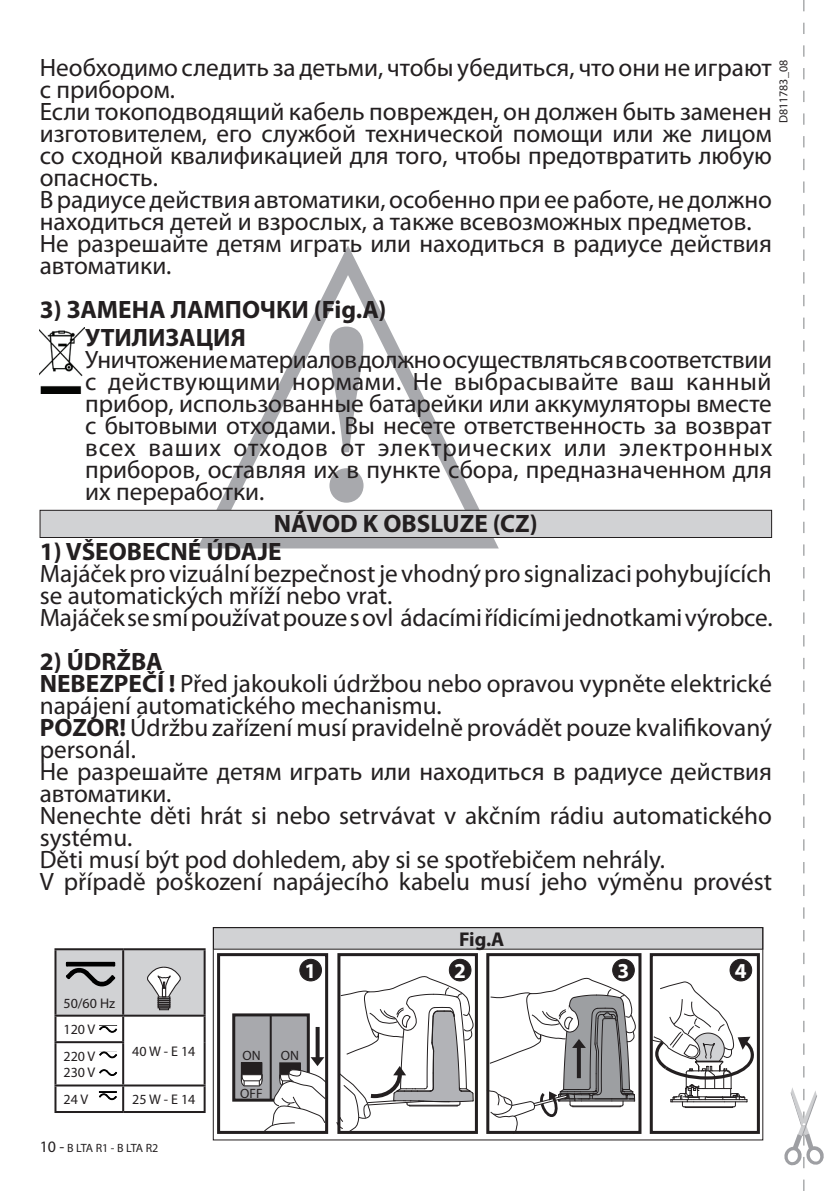
<style>
.page{position:relative;width:840px;height:1191px;background:#fff}
.page>*{position:absolute;margin:0;border:0;box-sizing:border-box;transform-origin:0 0}
.t1{font:25.2px/22px "Myriad Pro";color:#231f20}
.t2{font:700 25.2px/28px "Myriad Pro";color:#231f20}
.t3{font:700 21.4px "Myriad Pro";color:#fff}
.t4{font:700 20px "Myriad Pro";color:#231f20}
.t5{font:14px/16.8px "Myriad Pro";color:#231f20}
.t6{font:13.4px "Myriad Pro";color:#231f20}
.t7{font:12px "Myriad Pro";letter-spacing:-.075em;color:#231f20}
.t8{font:12px "Myriad Pro";color:#231f20}
.s1{font-weight:700}
.s2{font-size:16px}
</style>
<div class="page">
<svg style="left:196px;top:246px;width:304px;height:303px"></svg>
<svg style="left:329px;top:326px;width:34px;height:176px"></svg>
<img style="left:40px;top:328px;width:45px;height:65px">
<div style="left:40px;top:510px;width:731px;height:27px;background:#d1d2d4"></div>
<div style="left:40px;top:510px;width:731px;height:28px;border:1px solid #231f20"></div>
<div style="left:337px;top:953px;width:140px;height:181px;border:3px solid #231f20"></div>
<div style="left:486px;top:953px;width:155px;height:181px;border:3px solid #231f20"></div>
<div style="left:649px;top:953px;width:110px;height:181px;border:3px solid #231f20"></div>
<div style="left:449px;top:959px;width:21px;height:22px;background:#231f20;border-radius:50%"></div>
<div style="left:449px;top:959px;width:22px;height:22px;border:1px solid #231f20;border-radius:50%"></div>
<div style="left:612px;top:959px;width:22px;height:22px;background:#231f20;border-radius:50%"></div>
<div style="left:612px;top:959px;width:22px;height:22px;border:1px solid #231f20;border-radius:50%"></div>
<div style="left:729px;top:959px;width:22px;height:22px;background:#231f20;border-radius:50%"></div>
<div style="left:729px;top:959px;width:22px;height:22px;border:1px solid #231f20;border-radius:50%"></div>
<svg style="left:217px;top:953px;width:112px;height:181px"></svg>
<svg style="left:336px;top:976px;width:137px;height:157px"></svg>
<hr style="left:684px;top:1107px;width:48px;height:1px;background:#231f20">
<svg style="left:486px;top:977px;width:149px;height:157px"></svg>
<svg style="left:650px;top:981px;width:107px;height:126px"></svg>
<div style="left:213px;top:927px;width:549px;height:22px;background:#d1d2d4"></div>
<div style="left:213px;top:927px;width:549px;height:213px;border:1px solid #231f20"></div>
<hr style="left:54px;top:950px;width:2px;height:64px;background:#231f20">
<hr style="left:203px;top:950px;width:2px;height:64px;background:#231f20">
<hr style="left:54px;top:1016px;width:2px;height:25px;background:#231f20">
<hr style="left:122px;top:1016px;width:2px;height:25px;background:#231f20">
<hr style="left:203px;top:1016px;width:2px;height:26px;background:#231f20">
<hr style="left:54px;top:1043px;width:2px;height:41px;background:#231f20">
<hr style="left:122px;top:1043px;width:2px;height:41px;background:#231f20">
<hr style="left:203px;top:1042px;width:2px;height:42px;background:#231f20">
<hr style="left:54px;top:1084px;width:69px;height:2px;background:#231f20">
<hr style="left:54px;top:1086px;width:2px;height:25px;background:#231f20">
<hr style="left:123px;top:1084px;width:82px;height:2px;background:#231f20">
<hr style="left:122px;top:1086px;width:2px;height:25px;background:#231f20">
<hr style="left:203px;top:1086px;width:2px;height:25px;background:#231f20">
<hr style="left:54px;top:1111px;width:69px;height:2px;background:#231f20">
<hr style="left:123px;top:1111px;width:82px;height:2px;background:#231f20">
<hr style="left:54px;top:1014px;width:69px;height:2px;background:#231f20">
<hr style="left:123px;top:1014px;width:82px;height:2px;background:#231f20">
<hr style="left:54px;top:1041px;width:70px;height:2px;background:#231f20">
<hr style="left:54px;top:948px;width:69px;height:2px;background:#231f20">
<hr style="left:123px;top:948px;width:82px;height:2px;background:#231f20">
<svg style="left:99px;top:1051px;width:18px;height:7px"></svg>
<svg style="left:99px;top:1025px;width:19px;height:7px"></svg>
<svg style="left:99px;top:1069px;width:18px;height:7px"></svg>
<svg style="left:98px;top:1091px;width:19px;height:9px"></svg>
<svg style="left:55px;top:949px;width:149px;height:66px;background:#bcbdbe"></svg>
<hr style="left:67px;top:963px;width:47px;height:2px;background:#000">
<svg style="left:784px;top:0;width:40px;height:1191px"></svg>
<p class="t1" style="left:40px;top:56px;width:733px">Необходимо следить за детьми, чтобы убедиться, что они не играют с прибором.<br>Если токоподводящий кабель поврежден, он должен быть заменен изготовителем, его службой технической помощи или же лицом со сходной квалификацией для того, чтобы предотвратить любую опасность.<br>В радиусе действия автоматики, особенно при ее работе, не должно находиться детей и взрослых, а также всевозможных предметов.<br>Не разрешайте детям играть или находиться в радиусе действия автоматики.</p>
<p class="t2" style="left:85px;top:294px;width:302px;text-indent:-45px">3) ЗАМЕНА ЛАМПОЧКИ (Fig.A)<br>УТИЛИЗАЦИЯ</p>
<p class="t1" style="left:85px;top:348px;width:688px;text-align:justify">Уничтожение материалов должно осуществляться в соответствии с действующими нормами. Не выбрасывайте ваш канный прибор, использованные батарейки или аккумуляторы вместе с бытовыми отходами. Вы несете ответственность за возврат всех ваших отходов от электрических или электронных приборов, оставляя их в пункте сбора, предназначенном для их переработки.</p>
<p class="t2" style="left:274px;top:509px;width:265px">NÁVOD K OBSLUZE (CZ)</p>
<p class="t2" style="left:40px;top:536px;width:243px">1) VŠEOBECNÉ ÚDAJE</p>
<p class="t1" style="left:40px;top:562px;width:734px">Majáček pro vizuální bezpečnost je vhodný pro signalizaci pohybujících se automatických mříží nebo vrat.<br>Majáček se smí používat pouze s ovl ádacími řídicími jednotkami výrobce.</p>
<p class="t1" style="left:40px;top:650px;width:733px"><span class="s1">2) ÚDRŽBA<br>NEBEZPEČÍ !</span> Před jakoukoli údržbou nebo opravou vypněte elektrické napájení automatického mechanismu.<br><span class="s1">POZOR!</span> Údržbu zařízení musí pravidelně provádět pouze kvalifikovaný personál.<br>Не разрешайте детям играть или находиться в радиусе действия автоматики.<br>Nenechte děti hrát si nebo setrvávat v akčním rádiu automatického systému.<br>Děti musí být pod dohledem, aby si se spotřebičem nehrály.<br>V případě poškození napájecího kabelu musí jeho výměnu provést</p>
<p class="t8" style="left:775px;top:123px;width:65px;rotate:-90deg">D811783_08</p>
<p class="t4" style="left:459px;top:925px;width:47px">Fig.A</p>
<p class="t5" style="left:63px;top:994px;width:53px">50/60 Hz</p>
<p class="t5" style="left:63px;top:1020px;width:33px">120 V</p>
<p class="t5" style="left:132px;top:1042px;width:65px">40 W - E 14</p>
<p class="t5" style="left:63px;top:1047px;width:33px">220 V<br>230 V</p>
<p class="t5" style="left:63px;top:1090px;width:26px">24 V</p>
<p class="t5" style="left:132px;top:1090px;width:65px">25 W - E 14</p>
<p class="t7" style="left:40px;top:1140px;width:120px"><span class="s2">10 -</span> B LTA R1 - B LTA R2</p>
<p class="t3" style="left:304px;top:956px;width:13px">1</p>
<p class="t3" style="left:454px;top:956px;width:13px">2</p>
<p class="t3" style="left:617px;top:956px;width:13px">3</p>
<p class="t3" style="left:734px;top:956px;width:13px">4</p>
<p class="t6" style="left:242px;top:1047px;width:20px">ON</p>
<p class="t6" style="left:240px;top:1084px;width:24px">OFF</p>
<p class="t6" style="left:280px;top:1047px;width:20px">ON</p>
</div>
